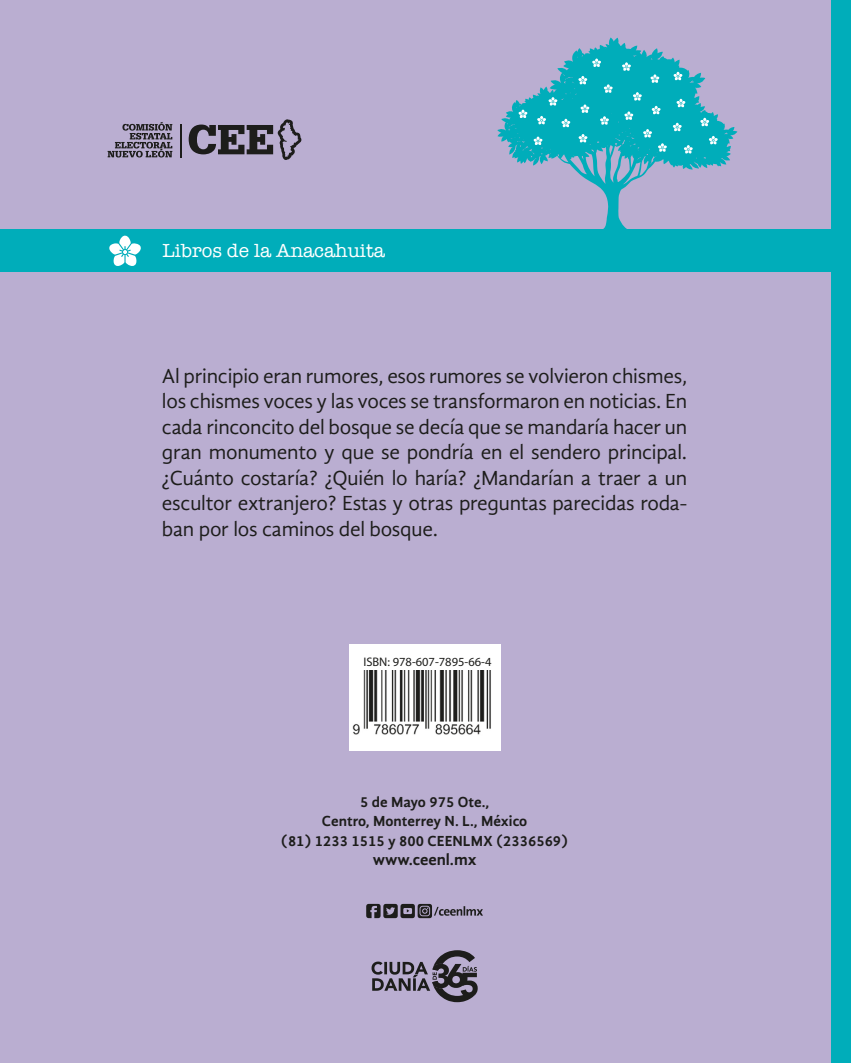
<style>
.page{position:relative;width:851px;height:1063px;background:#fff}
.page>*{position:absolute;margin:0;border:0;box-sizing:border-box;transform-origin:0 0}
.t1{font:21px/25.5px "Gandhi Sans";letter-spacing:-.01em;color:#1d1d1b;text-align:justify}
.t2{font:19.5px "American Typewriter";color:#fff}
.t3{font:700 16.5px "Gandhi Sans";color:#1d1d1b}
.t4{font:700 15px/19.5px "Gandhi Sans";color:#1d1d1b;text-align:center}
.t5{font:12.45px "Myriad Pro";color:#1d1d1b}
</style>
<div class="page">
<div style="left:0;top:0;width:836px;height:1063px;background:#baaed1"></div>
<div style="left:0;top:230px;width:849px;height:42px;background:#00adba"></div>
<svg style="left:109px;top:235px;width:32px;height:31px"></svg>
<svg style="left:371px;top:950px;width:106px;height:52px"></svg>
<svg style="left:189px;top:119px;width:112px;height:41px"></svg>
<svg style="left:108px;top:122px;width:64px;height:36px"></svg>
<hr style="left:180px;top:124px;width:1px;height:33px;background:#1d1d1b">
<svg style="left:366px;top:904px;width:117px;height:14px"></svg>
<svg style="left:497px;top:38px;width:240px;height:192px"></svg>
<svg style="left:651px;top:106px;width:9px;height:8px"></svg>
<svg style="left:676px;top:99px;width:9px;height:8px"></svg>
<svg style="left:672px;top:123px;width:9px;height:8px"></svg>
<svg style="left:673px;top:72px;width:9px;height:8px"></svg>
<svg style="left:624px;top:111px;width:9px;height:9px"></svg>
<svg style="left:600px;top:116px;width:8px;height:9px"></svg>
<svg style="left:580px;top:104px;width:9px;height:9px"></svg>
<svg style="left:603px;top:84px;width:9px;height:9px"></svg>
<svg style="left:537px;top:116px;width:9px;height:8px"></svg>
<svg style="left:578px;top:134px;width:9px;height:8px"></svg>
<svg style="left:533px;top:137px;width:9px;height:8px"></svg>
<svg style="left:548px;top:97px;width:9px;height:9px"></svg>
<svg style="left:578px;top:76px;width:9px;height:8px"></svg>
<svg style="left:622px;top:62px;width:8px;height:9px"></svg>
<svg style="left:592px;top:58px;width:9px;height:9px"></svg>
<svg style="left:700px;top:118px;width:9px;height:8px"></svg>
<svg style="left:708px;top:136px;width:9px;height:8px"></svg>
<svg style="left:683px;top:145px;width:9px;height:9px"></svg>
<svg style="left:518px;top:110px;width:9px;height:8px"></svg>
<svg style="left:643px;top:129px;width:9px;height:9px"></svg>
<svg style="left:658px;top:143px;width:8px;height:9px"></svg>
<svg style="left:650px;top:74px;width:9px;height:9px"></svg>
<svg style="left:633px;top:92px;width:8px;height:9px"></svg>
<svg style="left:561px;top:119px;width:9px;height:8px"></svg>
<div style="left:349px;top:644px;width:151px;height:107px;background:#fff"></div>
<div style="left:831px;top:0;width:19px;height:1063px;background:#00adba"></div>
<img style="left:352px;top:671px;width:139px;height:64px">
<p class="t2" style="left:162px;top:236px;width:224px">Libros de la Anacahuita</p>
<p class="t1" style="left:162px;top:363px;width:527px">Al principio eran rumores, esos rumores se volvieron chismes, los chismes voces y las voces se transformaron en noticias. En cada rinconcito del bosque se decía que se mandaría hacer un gran monumento y que se pondría en el sendero principal. ¿Cuánto costaría? ¿Quién lo haría? ¿Mandarían a traer a un escultor extranjero? Estas y otras preguntas parecidas roda&shy;ban por los caminos del bosque.</p>
<p class="t5" style="left:363px;top:654px;width:129px">ISBN: 978-607-7895-66-4</p>
<p class="t4" style="left:281px;top:792px;width:288px">5 de Mayo 975 Ote.,<br>Centro, Monterrey N. L., México<br>(81) 1233 1515 y 800 CEENLMX (2336569)</p>
<p class="t3" style="left:372px;top:850px;width:105px">www.ceenl.mx</p>
</div>
